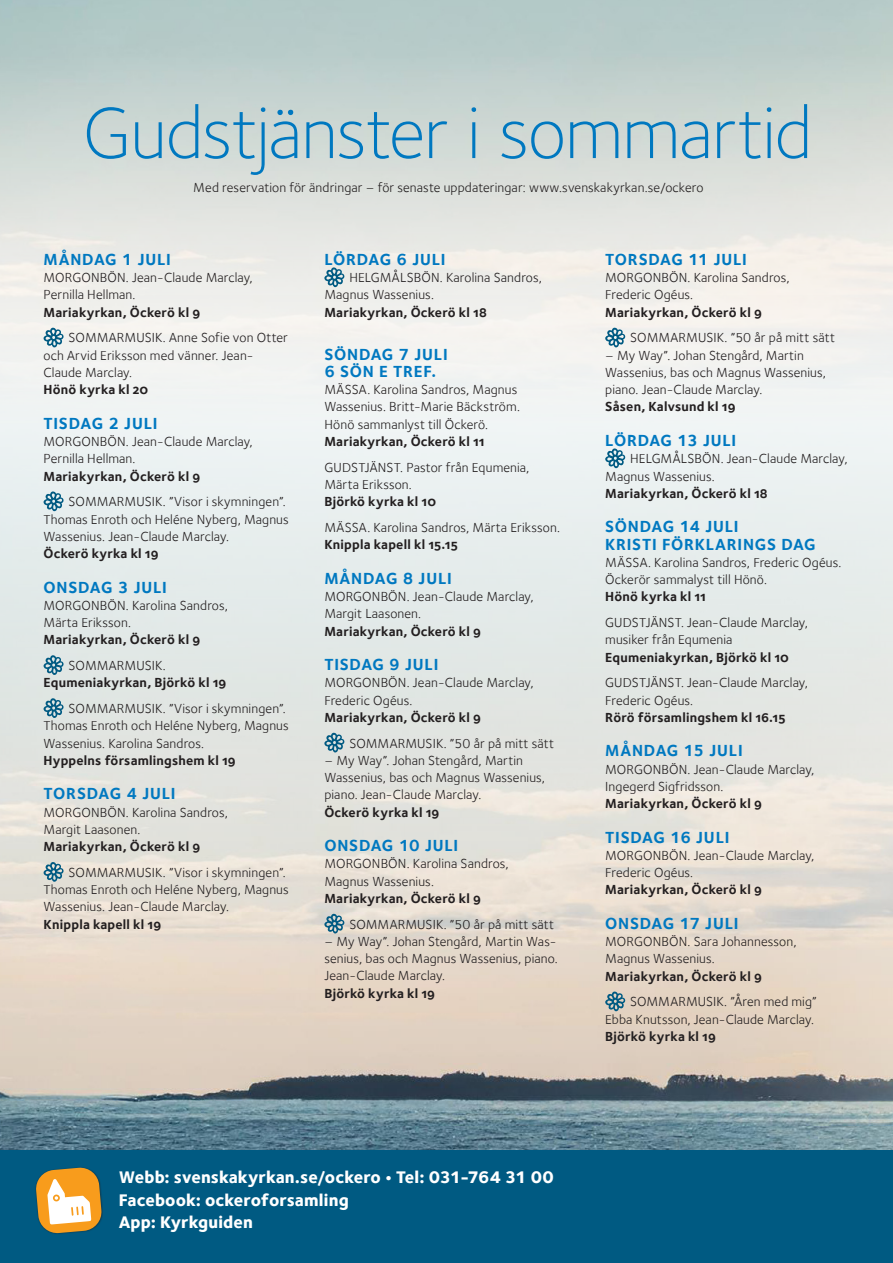
<style>
.page{position:relative;width:893px;height:1263px;background:#fff}
.page>*{position:absolute;margin:0;border:0;box-sizing:border-box;transform-origin:0 0}
.SvKy2010_-_Ingress_Foundry{font:300 75px "Foundry Sterling";letter-spacing:-.02em;color:#0078c0}
.SvKy2010_-_Ingress_Foundry-2{font:800 17.25px/22.5px "Foundry Sterling";letter-spacing:.005em;color:#fff}
.SvkÖF21-puff-rub{font:700 16.5px "Foundry Sterling";letter-spacing:.045em;color:#0078c0}
.SvkÖF21-PredTur-Bröd{font:13.5px/17.2px "Foundry Sterling";letter-spacing:.01em;color:#231f20}
.SvkÖF21-PredTur-närvar{font:13.5px "Foundry Sterling Bold OSF";letter-spacing:.015em;color:#231f20}
.SvKy2010_-_Ingress_Foundry-3{font:13.5px "Foundry Sterling";letter-spacing:.01em;color:#231f20}
</style>
<div class="page">
<img style="left:0;top:296px;width:893px;height:854px">
<svg style="left:44px;top:328px;width:20px;height:19px"></svg>
<svg style="left:44px;top:491px;width:20px;height:20px"></svg>
<svg style="left:44px;top:655px;width:20px;height:20px"></svg>
<svg style="left:44px;top:698px;width:20px;height:20px"></svg>
<svg style="left:44px;top:862px;width:20px;height:20px"></svg>
<svg style="left:324px;top:267px;width:20px;height:20px"></svg>
<svg style="left:324px;top:733px;width:20px;height:19px"></svg>
<svg style="left:324px;top:914px;width:20px;height:19px"></svg>
<svg style="left:605px;top:328px;width:20px;height:19px"></svg>
<svg style="left:605px;top:448px;width:20px;height:20px"></svg>
<svg style="left:605px;top:991px;width:20px;height:20px"></svg>
<div style="left:0;top:1150px;width:891px;height:113px;background:#005a82"></div>
<div style="left:35px;top:1166px;width:68px;height:68px;background:#231f20;opacity:.5"></div>
<svg style="left:35px;top:1167px;width:67px;height:67px;background:#cda969"></svg>
<div style="left:880px;top:1150px;width:13px;height:113px;background:#005a82"></div>
<p class="SvKy2010_-_Ingress_Foundry" style="left:83px;top:90px;width:731px">Gudstjänster i sommartid</p>
<p class="SvKy2010_-_Ingress_Foundry-3" style="left:193px;top:180px;width:512px">Med reservation för ändringar – för senaste uppdateringar: www.svenskakyrkan.se/ockero</p>
<p class="SvkÖF21-puff-rub" style="left:44px;top:250px;width:129px">MÅNDAG 1 JULI</p>
<p class="SvkÖF21-PredTur-Bröd" style="left:44px;top:269px;width:211px">MORGONBÖN. Jean-Claude Marclay,<br>Pernilla Hellman.</p>
<p class="SvkÖF21-PredTur-närvar" style="left:44px;top:304px;width:158px">Mariakyrkan, Öckerö kl 9</p>
<p class="SvkÖF21-PredTur-Bröd" style="left:44px;top:329px;width:246px;text-indent:25px">SOMMARMUSIK. Anne Sofie von Otter och Arvid Eriksson med vänner. Jean-<br>Claude Marclay.</p>
<p class="SvkÖF21-PredTur-närvar" style="left:44px;top:382px;width:106px">Hönö kyrka kl 20</p>
<p class="SvkÖF21-puff-rub" style="left:44px;top:413px;width:115px">TISDAG 2 JULI</p>
<p class="SvkÖF21-PredTur-Bröd" style="left:44px;top:433px;width:211px">MORGONBÖN. Jean-Claude Marclay,<br>Pernilla Hellman.</p>
<p class="SvkÖF21-PredTur-närvar" style="left:44px;top:468px;width:158px">Mariakyrkan, Öckerö kl 9</p>
<p class="SvkÖF21-PredTur-Bröd" style="left:44px;top:493px;width:247px;text-indent:25px">SOMMARMUSIK. ”Visor i skymningen”.<br>Thomas Enroth och Heléne Nyberg, Magnus<br>Wassenius. Jean-Claude Marclay.</p>
<p class="SvkÖF21-PredTur-närvar" style="left:44px;top:545px;width:116px">Öckerö kyrka kl 19</p>
<p class="SvkÖF21-puff-rub" style="left:44px;top:577px;width:125px">ONSDAG 3 JULI</p>
<p class="SvkÖF21-PredTur-Bröd" style="left:44px;top:596px;width:186px">MORGONBÖN. Karolina Sandros,<br>Märta Eriksson.</p>
<p class="SvkÖF21-PredTur-närvar" style="left:44px;top:632px;width:158px">Mariakyrkan, Öckerö kl 9</p>
<p class="SvkÖF21-PredTur-Bröd" style="left:69px;top:657px;width:99px">SOMMARMUSIK.</p>
<p class="SvkÖF21-PredTur-närvar" style="left:44px;top:675px;width:184px">Equmeniakyrkan, Björkö kl 19</p>
<p class="SvkÖF21-PredTur-Bröd" style="left:44px;top:700px;width:247px;text-indent:25px">SOMMARMUSIK. ”Visor i skymningen”.<br>Thomas Enroth och Heléne Nyberg, Magnus<br>Wassenius. Karolina Sandros.</p>
<p class="SvkÖF21-PredTur-närvar" style="left:44px;top:752px;width:194px">Hyppelns församlingshem kl 19</p>
<p class="SvkÖF21-puff-rub" style="left:44px;top:784px;width:133px">TORSDAG 4 JULI</p>
<p class="SvkÖF21-PredTur-Bröd" style="left:44px;top:803px;width:186px">MORGONBÖN. Karolina Sandros,<br>Margit Laasonen.</p>
<p class="SvkÖF21-PredTur-närvar" style="left:44px;top:838px;width:158px">Mariakyrkan, Öckerö kl 9</p>
<p class="SvkÖF21-PredTur-Bröd" style="left:44px;top:863px;width:247px;text-indent:25px">SOMMARMUSIK. ”Visor i skymningen”.<br>Thomas Enroth och Heléne Nyberg, Magnus<br>Wassenius. Jean-Claude Marclay.</p>
<p class="SvkÖF21-PredTur-närvar" style="left:44px;top:916px;width:119px">Knippla kapell kl 19</p>
<p class="SvkÖF21-puff-rub" style="left:324px;top:250px;width:123px">LÖRDAG 6 JULI</p>
<p class="SvkÖF21-PredTur-Bröd" style="left:324px;top:269px;width:219px;text-indent:25px">HELGMÅLSBÖN. Karolina Sandros,<br>Magnus Wassenius.</p>
<p class="SvkÖF21-PredTur-närvar" style="left:324px;top:304px;width:164px">Mariakyrkan, Öckerö kl 18</p>
<p class="SvkÖF21-puff-rub" style="left:324px;top:344px;width:125px">SÖNDAG 7 JULI</p>
<p class="SvkÖF21-puff-rub" style="left:324px;top:362px;width:113px">6 SÖN E TREF.</p>
<p class="SvkÖF21-PredTur-Bröd" style="left:324px;top:381px;width:197px">MÄSSA. Karolina Sandros, Magnus<br>Wassenius. Britt-Marie Bäckström.<br>Hönö sammanlyst till Öckerö.</p>
<p class="SvkÖF21-PredTur-närvar" style="left:324px;top:433px;width:162px">Mariakyrkan, Öckerö kl 11</p>
<p class="SvkÖF21-PredTur-Bröd" style="left:324px;top:458px;width:207px">GUDSTJÄNST. Pastor från Equmenia,<br>Märta Eriksson.</p>
<p class="SvkÖF21-PredTur-närvar" style="left:324px;top:494px;width:113px">Björkö kyrka kl 10</p>
<p class="SvkÖF21-PredTur-Bröd" style="left:324px;top:519px;width:237px">MÄSSA. Karolina Sandros, Märta Eriksson.</p>
<p class="SvkÖF21-PredTur-närvar" style="left:324px;top:537px;width:135px">Knippla kapell kl 15.15</p>
<p class="SvkÖF21-puff-rub" style="left:324px;top:568px;width:129px">MÅNDAG 8 JULI</p>
<p class="SvkÖF21-PredTur-Bröd" style="left:324px;top:588px;width:211px">MORGONBÖN. Jean-Claude Marclay,<br>Margit Laasonen.</p>
<p class="SvkÖF21-PredTur-närvar" style="left:324px;top:623px;width:158px">Mariakyrkan, Öckerö kl 9</p>
<p class="SvkÖF21-puff-rub" style="left:324px;top:655px;width:115px">TISDAG 9 JULI</p>
<p class="SvkÖF21-PredTur-Bröd" style="left:324px;top:674px;width:211px">MORGONBÖN. Jean-Claude Marclay,<br>Frederic Ogéus.</p>
<p class="SvkÖF21-PredTur-närvar" style="left:324px;top:709px;width:158px">Mariakyrkan, Öckerö kl 9</p>
<p class="SvkÖF21-PredTur-Bröd" style="left:349px;top:734px;width:206px">SOMMARMUSIK. ”50 år på mitt sätt</p>
<p class="SvkÖF21-PredTur-Bröd" style="left:324px;top:751px;width:222px">– My Way”. Johan Stengård, Martin<br>Wassenius, bas och Magnus Wassenius, piano. Jean-Claude Marclay.</p>
<p class="SvkÖF21-PredTur-närvar" style="left:324px;top:804px;width:116px">Öckerö kyrka kl 19</p>
<p class="SvkÖF21-puff-rub" style="left:324px;top:836px;width:135px">ONSDAG 10 JULI</p>
<p class="SvkÖF21-PredTur-Bröd" style="left:324px;top:855px;width:186px">MORGONBÖN. Karolina Sandros,<br>Magnus Wassenius.</p>
<p class="SvkÖF21-PredTur-närvar" style="left:324px;top:890px;width:158px">Mariakyrkan, Öckerö kl 9</p>
<p class="SvkÖF21-PredTur-Bröd" style="left:349px;top:915px;width:206px">SOMMARMUSIK. ”50 år på mitt sätt</p>
<p class="SvkÖF21-PredTur-Bröd" style="left:324px;top:932px;width:235px;text-align:justify">– My Way”. Johan Stengård, Martin Was&shy;senius, bas och Magnus Wassenius, piano.<br>Jean-Claude Marclay.</p>
<p class="SvkÖF21-PredTur-närvar" style="left:324px;top:985px;width:112px">Björkö kyrka kl 19</p>
<p class="SvkÖF21-puff-rub" style="left:605px;top:250px;width:143px">TORSDAG 11 JULI</p>
<p class="SvkÖF21-PredTur-Bröd" style="left:605px;top:269px;width:186px">MORGONBÖN. Karolina Sandros,<br>Frederic Ogéus.</p>
<p class="SvkÖF21-PredTur-närvar" style="left:605px;top:304px;width:158px">Mariakyrkan, Öckerö kl 9</p>
<p class="SvkÖF21-PredTur-Bröd" style="left:630px;top:329px;width:206px">SOMMARMUSIK. ”50 år på mitt sätt</p>
<p class="SvkÖF21-PredTur-Bröd" style="left:605px;top:346px;width:222px">– My Way”. Johan Stengård, Martin<br>Wassenius, bas och Magnus Wassenius, piano. Jean-Claude Marclay.</p>
<p class="SvkÖF21-PredTur-närvar" style="left:605px;top:399px;width:132px">Såsen, Kalvsund kl 19</p>
<p class="SvkÖF21-puff-rub" style="left:605px;top:431px;width:133px">LÖRDAG 13 JULI</p>
<p class="SvkÖF21-PredTur-Bröd" style="left:605px;top:450px;width:244px;text-indent:25px">HELGMÅLSBÖN. Jean-Claude Marclay,<br>Magnus Wassenius.</p>
<p class="SvkÖF21-PredTur-närvar" style="left:605px;top:485px;width:164px">Mariakyrkan, Öckerö kl 18</p>
<p class="SvkÖF21-puff-rub" style="left:605px;top:517px;width:135px">SÖNDAG 14 JULI</p>
<p class="SvkÖF21-puff-rub" style="left:605px;top:534px;width:212px">KRISTI FÖRKLARINGS DAG</p>
<p class="SvkÖF21-PredTur-Bröd" style="left:605px;top:553px;width:238px">MÄSSA. Karolina Sandros, Frederic Ogéus.<br>Öckerör sammalyst till Hönö.</p>
<p class="SvkÖF21-PredTur-närvar" style="left:605px;top:589px;width:102px">Hönö kyrka kl 11</p>
<p class="SvkÖF21-PredTur-Bröd" style="left:605px;top:614px;width:204px">GUDSTJÄNST. Jean-Claude Marclay, musiker från Equmenia</p>
<p class="SvkÖF21-PredTur-närvar" style="left:605px;top:649px;width:185px">Equmeniakyrkan, Björkö kl 10</p>
<p class="SvkÖF21-PredTur-Bröd" style="left:605px;top:674px;width:204px">GUDSTJÄNST. Jean-Claude Marclay,<br>Frederic Ogéus.</p>
<p class="SvkÖF21-PredTur-närvar" style="left:605px;top:709px;width:182px">Rörö församlingshem kl 16.15</p>
<p class="SvkÖF21-puff-rub" style="left:605px;top:741px;width:139px">MÅNDAG 15 JULI</p>
<p class="SvkÖF21-PredTur-Bröd" style="left:605px;top:760px;width:211px">MORGONBÖN. Jean-Claude Marclay,<br>Ingegerd Sigfridsson.</p>
<p class="SvkÖF21-PredTur-närvar" style="left:605px;top:795px;width:158px">Mariakyrkan, Öckerö kl 9</p>
<p class="SvkÖF21-puff-rub" style="left:605px;top:827px;width:126px">TISDAG 16 JULI</p>
<p class="SvkÖF21-PredTur-Bröd" style="left:605px;top:846px;width:211px">MORGONBÖN. Jean-Claude Marclay,<br>Frederic Ogéus.</p>
<p class="SvkÖF21-PredTur-närvar" style="left:605px;top:882px;width:158px">Mariakyrkan, Öckerö kl 9</p>
<p class="SvkÖF21-puff-rub" style="left:605px;top:913px;width:135px">ONSDAG 17 JULI</p>
<p class="SvkÖF21-PredTur-Bröd" style="left:605px;top:933px;width:193px">MORGONBÖN. Sara Johannesson,<br>Magnus Wassenius.</p>
<p class="SvkÖF21-PredTur-närvar" style="left:605px;top:968px;width:158px">Mariakyrkan, Öckerö kl 9</p>
<p class="SvkÖF21-PredTur-Bröd" style="left:605px;top:993px;width:213px;text-align:right">SOMMARMUSIK. ”Åren med mig”<br>Ebba Knutsson, Jean-Claude Marclay.</p>
<p class="SvkÖF21-PredTur-närvar" style="left:605px;top:1028px;width:112px">Björkö kyrka kl 19</p>
<p class="SvKy2010_-_Ingress_Foundry-2" style="left:119px;top:1166px;width:437px">Webb: svenskakyrkan.se/ockero • Tel: 031-764 31 00<br>Facebook: ockeroforsamling</p>
<p class="SvKy2010_-_Ingress_Foundry-2" style="left:119px;top:1211px;width:136px">App: Kyrkguiden</p>
</div>
